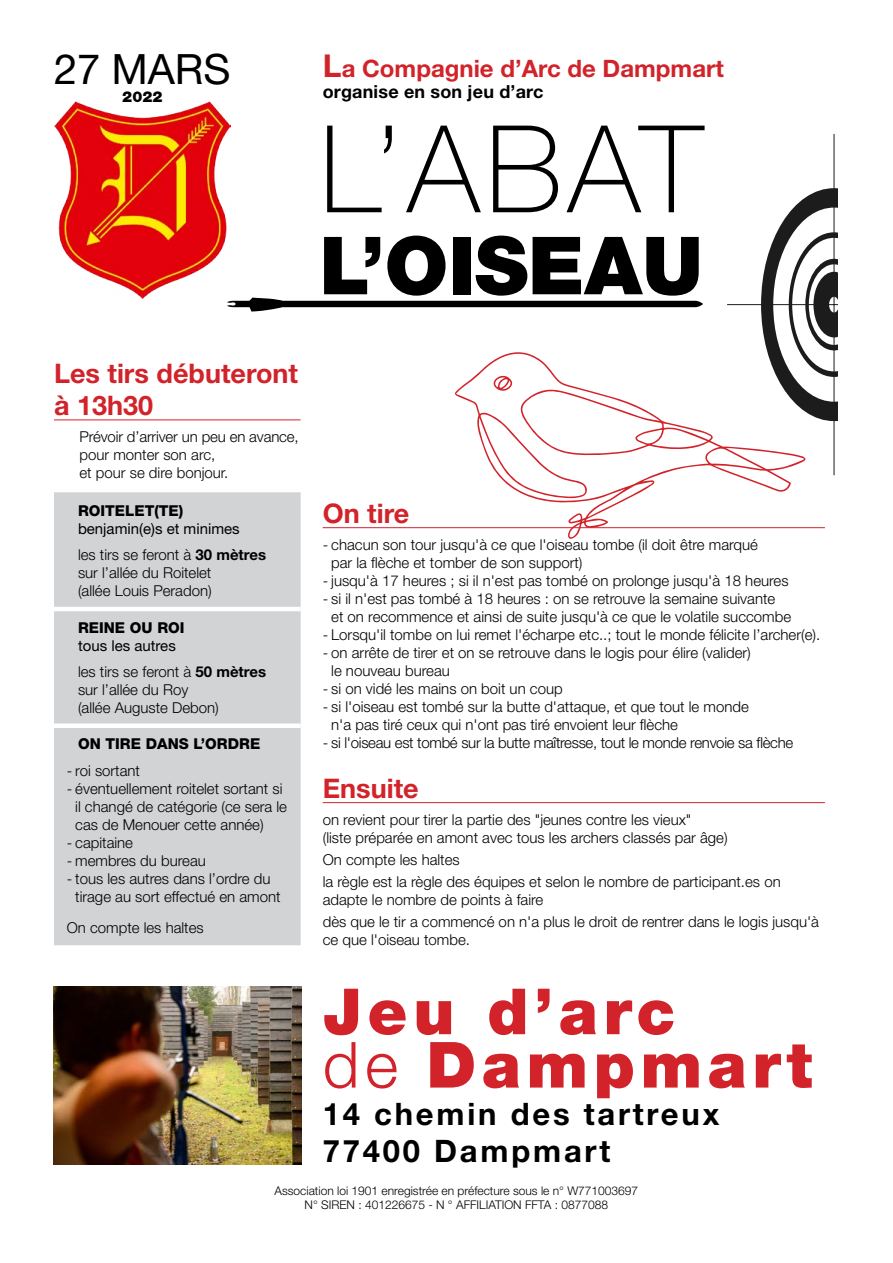
<style>
.page{position:relative;width:893px;height:1263px;background:#fff}
.page>*{position:absolute;margin:0;border:0;box-sizing:border-box;transform-origin:0 0}
.t1{font:100 121.35px "Helvetica Neue LT Std";color:#000}
.t2{font:900 80.25px "Helvetica Neue LT Std";letter-spacing:-.005em;color:#000}
.t3{font:900 63.75px/53.4px "Helvetica Neue LT Std";letter-spacing:.09em;color:#d2232a}
.t4{font:41.85px "Helvetica Neue LT Std";color:#000}
.t5{font:700 31.05px/37.2px "Helvetica Neue LT Std";letter-spacing:.09em;color:#000}
.t6{font:700 27px/32.4px "Helvetica Neue LT Std";color:#d2232a}
.t7{font:700 24px "Helvetica Neue LT Std";color:#d2232a}
.t8{font:700 18px "Helvetica Neue LT Std";letter-spacing:.01em;color:#000}
.t9{font:300 15px/18px "Helvetica Neue LT Std";color:#000}
.t10{font:300 15px "Helvetica Neue LT Std";letter-spacing:-.02em;color:#000}
.t11{font:15px/26.5px "Helvetica Neue LT Std";color:#000}
.t12{font:800 15px "Helvetica Neue LT Std";color:#000}
.t13{font:900 15px "Helvetica Neue LT Std";color:#000}
.t14{font:300 12px/14.4px "Helvetica Neue LT Std";color:#000;text-align:center}
.s1{font-size:31.5px}
.s2{font-weight:300}
.s3{font-weight:700}
.s4{font-weight:400}
</style>
<div class="page">
<svg style="left:761px;top:188px;width:77px;height:233px"></svg>
<hr style="left:834px;top:134px;width:1px;height:341px;background:#1c1c1c">
<hr style="left:727px;top:304px;width:166px;height:1px;background:#1c1c1c">
<div style="left:839px;top:54px;width:54px;height:614px;background:#fff"></div>
<img style="left:54px;top:102px;width:177px;height:196px">
<svg style="left:227px;top:297px;width:476px;height:14px"></svg>
<img style="left:53px;top:986px;width:248px;height:178px">
<svg style="left:454px;top:350px;width:351px;height:189px"></svg>
<svg style="left:493px;top:375px;width:19px;height:16px"></svg>
<hr style="left:323px;top:527px;width:502px;height:1px;background:#d2232a">
<hr style="left:323px;top:802px;width:502px;height:1px;background:#d2232a">
<hr style="left:54px;top:419px;width:247px;height:1px;background:#d2232a">
<div style="left:54px;top:492px;width:247px;height:453px;background:#d1d3d4"></div>
<hr style="left:54px;top:607px;width:247px;height:4px;background:#fff">
<div style="left:54px;top:723px;width:247px;height:5px;background:#fff"></div>
<h3 class="t4" style="left:54px;top:44px;width:178px">27 mars</h3>
<p class="t13" style="left:122px;top:88px;width:42px">2022</p>
<h3 class="t7" style="left:323px;top:53px;width:403px"><span class="s1">l</span>a Compagnie d’Arc de Dampmart</h3>
<p class="t8" style="left:323px;top:81px;width:222px">organise en son jeu d’arc</p>
<h1 class="t1" style="left:319px;top:100px;width:385px">L’abat</h1>
<h2 class="t2" style="left:319px;top:218px;width:385px">l’oiseau</h2>
<h3 class="t6" style="left:54px;top:356px;width:246px">Les tirs débuteront à 13h30</h3>
<p class="t9" style="left:80px;top:427px;width:221px">Prévoir d’arriver un peu en avance, pour monter son arc,<br>et pour se dire bonjour.</p>
<p class="t12" style="left:78px;top:501px;width:107px">ROITELET(TE)</p>
<p class="t11" style="left:78px;top:515px;width:190px">benjamin(e)s et minimes<br><span class="s2">les tirs se feront à</span> <span class="s3">30 mètres</span></p>
<p class="t9" style="left:78px;top:564px;width:135px">sur l’allée du Roitelet (allée Louis Peradon)</p>
<p class="t12" style="left:78px;top:618px;width:108px">REINE OU ROI</p>
<p class="t9" style="left:78px;top:632px;width:190px;line-height:26.5px"><span class="s4">tous les autres<br></span>les tirs se feront à <span class="s3">50 mètres</span></p>
<p class="t9" style="left:78px;top:680px;width:142px">sur l’allée du Roy (allée Auguste Debon)</p>
<p class="t12" style="left:78px;top:735px;width:184px">ON TIRE DANS L’ORDRE</p>
<p class="t9" style="left:67px;top:761px;width:75px">- roi sortant</p>
<p class="t9" style="left:75px;top:779px;width:213px;text-indent:-9px">- éventuellement roitelet sortant si il changé de catégorie (ce sera le cas de Menouer cette année)</p>
<p class="t9" style="left:67px;top:833px;width:68px">- capitaine</p>
<p class="t9" style="left:67px;top:851px;width:141px">- membres du bureau</p>
<p class="t9" style="left:75px;top:869px;width:207px;text-indent:-9px">- tous les autres dans l’ordre du tirage au sort effectué en amont</p>
<p class="t9" style="left:67px;top:918px;width:138px">On compte les haltes</p>
<h3 class="t6" style="left:323px;top:497px;width:88px">On tire</h3>
<p class="t9" style="left:331px;top:535px;width:428px;text-indent:-9px">- chacun son tour jusqu'à ce que l'oiseau tombe (il doit être marqué par la flèche et tomber de son support)</p>
<p class="t9" style="left:323px;top:571px;width:467px">- jusqu'à 17 heures ; si il n'est pas tombé on prolonge jusqu'à 18 heures</p>
<p class="t9" style="left:331px;top:589px;width:461px;text-indent:-9px">- si il n'est pas tombé à 18 heures : on se retrouve la semaine suivante et on recommence et ainsi de suite jusqu'à ce que le volatile succombe</p>
<p class="t9" style="left:323px;top:625px;width:499px">- Lorsqu'il tombe on lui remet l'écharpe etc..; tout le monde félicite l’archer(e).</p>
<p class="t9" style="left:331px;top:643px;width:421px;text-indent:-9px">- on arrête de tirer et on se retrouve dans le logis pour élire (valider) le nouveau bureau</p>
<p class="t9" style="left:323px;top:679px;width:241px">- si on vidé les mains on boit un coup</p>
<p class="t9" style="left:331px;top:697px;width:419px;text-indent:-9px">- si l'oiseau est tombé sur la butte d'attaque, et que tout le monde n'a pas tiré ceux qui n'ont pas tiré envoient leur flèche</p>
<p class="t10" style="left:323px;top:733px;width:472px">- si l'oiseau est tombé sur la butte maîtresse, tout le monde renvoie sa flèche</p>
<h3 class="t6" style="left:323px;top:771px;width:97px">Ensuite</h3>
<p class="t9" style="left:323px;top:810px;width:406px">on revient pour tirer la partie des "jeunes contre les vieux"<br>(liste préparée en amont avec tous les archers classés par âge)</p>
<p class="t9" style="left:323px;top:848px;width:459px;line-height:22.2px">On compte les haltes<br>la règle est la règle des équipes et selon le nombre de participant.es on</p>
<p class="t9" style="left:323px;top:888px;width:498px;line-height:22.2px">adapte le nombre de points à faire<br>dès que le tir a commencé on n'a plus le droit de rentrer dans le logis jusqu'à</p>
<p class="t9" style="left:323px;top:930px;width:149px">ce que l'oiseau tombe.</p>
<h3 class="t3" style="left:323px;top:984px;width:491px">Jeu d’arc<br><span class="s2">de</span> Dampmart</h3>
<h3 class="t5" style="left:323px;top:1094px;width:398px">14 chemin des tartreux<br>77400 Dampmart</h3>
<p class="t14" style="left:274px;top:1183px;width:365px">Association loi 1901 enregistrée en préfecture sous le n° W771003697<br>N° SIREN : 401226675 - N ° AFFILIATION FFTA : 0877088</p>
</div>
